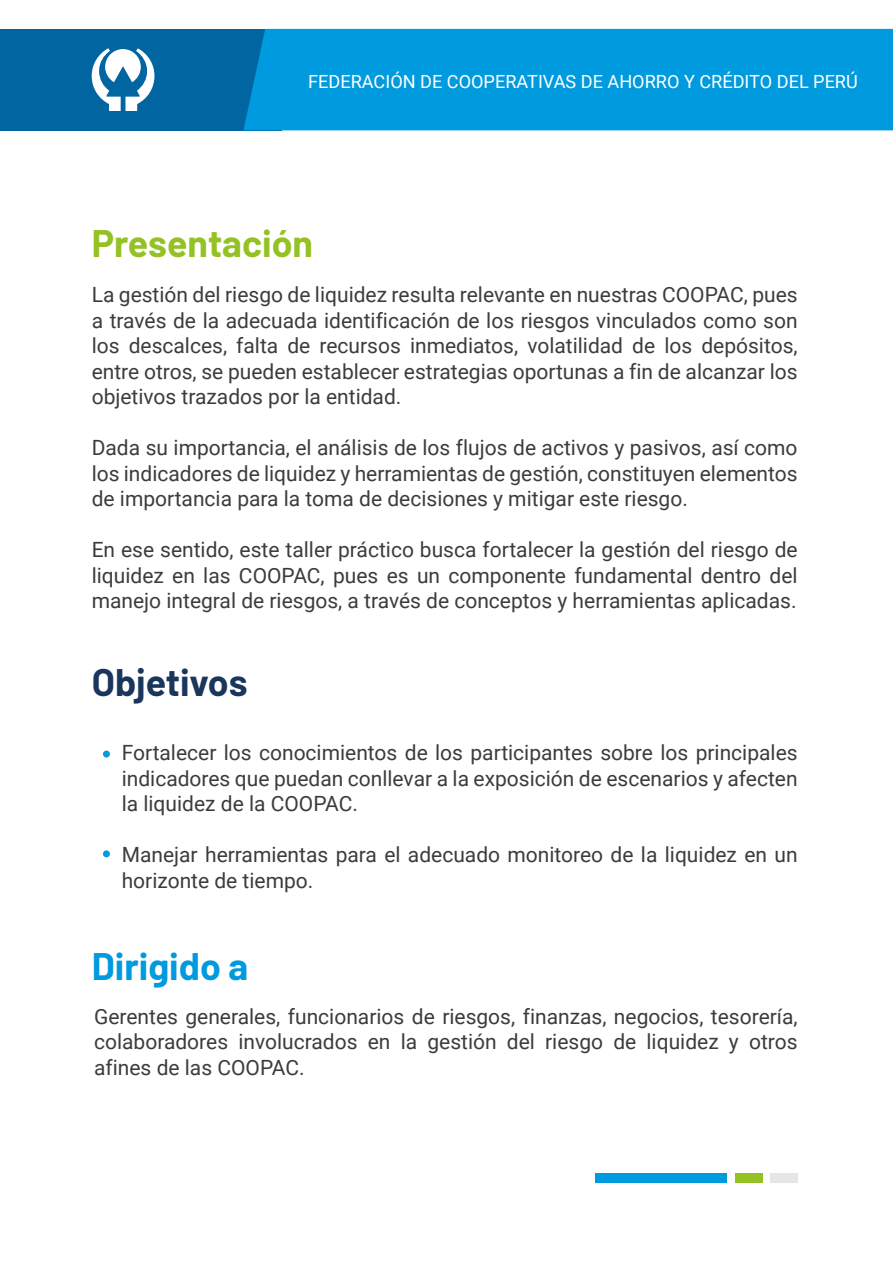
<style>
.page{position:relative;width:893px;height:1263px;background:#fff}
.page>*{position:absolute;margin:0;border:0;box-sizing:border-box;transform-origin:0 0}
.t1{font:700 37.5px "Barlow";color:#94c124}
.t2{font:700 37.5px "Barlow";color:#1b365c}
.t3{font:700 37.5px "Barlow";color:#009ade}
.t4{font:21px/25.5px "Roboto";color:#3c3c3b;text-align:justify}
.t5{font:18.15px "Roboto";color:#fff}
</style>
<div class="page">
<div style="left:0;top:29px;width:281px;height:101px;background:#0065a1"></div>
<div style="left:243px;top:29px;width:650px;height:101px;background:#009ade"></div>
<div style="left:595px;top:1173px;width:131px;height:10px;background:#009ade"></div>
<div style="left:736px;top:1173px;width:27px;height:10px;background:#94c124"></div>
<div style="left:770px;top:1173px;width:28px;height:10px;background:#e6e6e6"></div>
<div style="left:103px;top:750px;width:7px;height:7px;background:#009ade;border-radius:50%"></div>
<div style="left:103px;top:850px;width:7px;height:7px;background:#009ade;border-radius:50%"></div>
<svg style="left:92px;top:48px;width:62px;height:63px"></svg>
<p class="t5" style="left:308px;top:69px;width:551px">FEDERACIÓN DE COOPERATIVAS DE AHORRO Y CRÉDITO DEL PERÚ</p>
<h1 class="t1" style="left:92px;top:216px;width:223px">Presentación</h1>
<p class="t4" style="left:92px;top:281px;width:707px">La gestión del riesgo de liquidez resulta relevante en nuestras COOPAC, pues a través de la adecuada identificación de los riesgos vinculados como son los descalces, falta de recursos inmediatos, volatilidad de los depósitos, entre otros, se pueden establecer estrategias oportunas a fin de alcanzar los objetivos trazados por la entidad.</p>
<p class="t4" style="left:92px;top:434px;width:707px">Dada su importancia, el análisis de los flujos de activos y pasivos, así como los indicadores de liquidez y herramientas de gestión, constituyen elementos de importancia para la toma de decisiones y mitigar este riesgo.</p>
<p class="t4" style="left:92px;top:536px;width:707px">En ese sentido, este taller práctico busca fortalecer la gestión del riesgo de liquidez en las COOPAC, pues es un componente fundamental dentro del manejo integral de riesgos, a través de conceptos y herramientas aplicadas.</p>
<h1 class="t2" style="left:92px;top:654px;width:157px">Objetivos</h1>
<p class="t4" style="left:122px;top:739px;width:677px">Fortalecer los conocimientos de los participantes sobre los principales indicadores que puedan conllevar a la exposición de escenarios y afecten la liquidez de la COOPAC.</p>
<p class="t4" style="left:122px;top:841px;width:677px">Manejar herramientas para el adecuado monitoreo de la liquidez en un horizonte de tiempo.</p>
<h1 class="t3" style="left:92px;top:938px;width:158px">Dirigido a</h1>
<p class="t4" style="left:94px;top:1002px;width:705px">Gerentes generales, funcionarios de riesgos, finanzas, negocios, tesorería, colaboradores involucrados en la gestión del riesgo de liquidez y otros afines de las COOPAC.</p>
</div>
